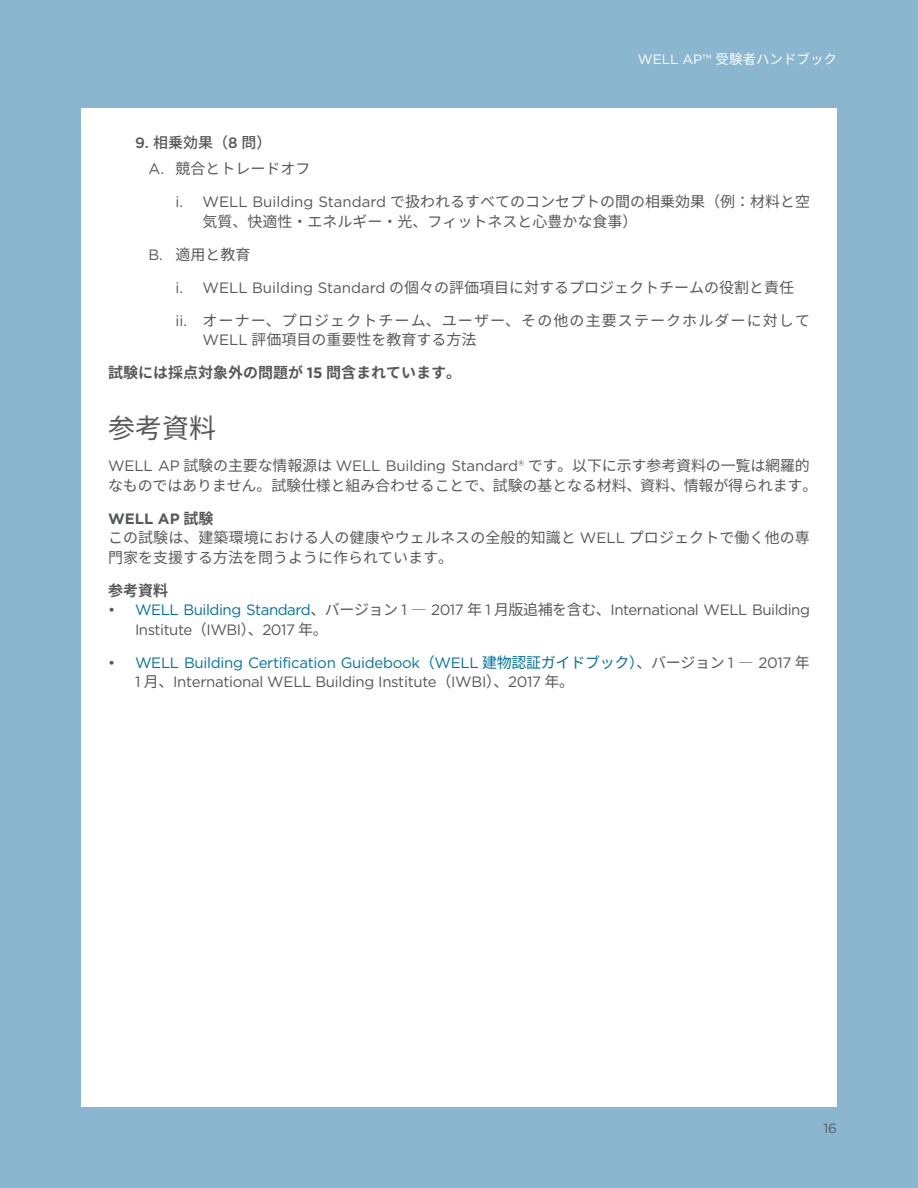
<style>
.page{position:relative;width:918px;height:1188px;background:#8bb6d0}
.page>*{position:absolute;margin:0;border:0;box-sizing:border-box;transform-origin:0 0}
.t1{font:27px "Noto Sans CJ Kjp";color:#57585a}
.LEVEL_2{font:15px/19.5px "Noto Sans CJ Kjp";color:#57585a}
.t2{font:15px/19.5px "Gotham";letter-spacing:-.025em;color:#57585a}
.LEVEL_2-2{font:15px/19.5px "Noto Sans CJ Kjp";letter-spacing:.075em;color:#57585a}
.t3{font:700 15px "Noto Sans CJ Kjp";color:#57585a}
.LEVEL_1{font:15px "Noto Sans CJ Kjp";color:#57585a}
.Header__specs{font:500 15px "Noto Sans CJ Kjp";color:#57585a}
.t4{font:700 15px "Gotham";color:#57585a}
.t5{font:13.5px "Noto Sans CJ Kjp";color:#fff}
.t6{font:13.5px "Gotham";color:#57585a}
.s1{font-family:"Gotham"}
.s2{font-family:"Noto Sans CJ Kjp"}
.s3{color:#0073a3}
.s4{font-family:"Noto Sans CJ Kjp";color:#0073a3}
</style>
<div class="page">
<div style="left:81px;top:108px;width:756px;height:999px;background:#fff"></div>
<p class="t5" style="left:638px;top:51px;width:201px"><span class="s1">WELL AP™</span> 受験者ハンドブック</p>
<p class="Header__specs" style="left:135px;top:134px;width:138px"><span class="s1">9.</span> 相乗効果（<span class="s1">8</span> 問）</p>
<p class="LEVEL_1" style="left:148px;top:160px;width:163px"><span class="s1">A.</span> 競合とトレードオフ</p>
<p class="LEVEL_2" style="left:202px;top:192px;width:609px;text-indent:-27px"><span class="s1">i. WELL Building Standard</span> で扱われるすべてのコンセプトの間の相乗効果（例：材料と空気質、快適性・エネルギー・光、フィットネスと心豊かな食事）</p>
<p class="LEVEL_1" style="left:148px;top:246px;width:103px"><span class="s1">B.</span> 適用と教育</p>
<p class="LEVEL_2" style="left:176px;top:278px;width:620px"><span class="s1">i. WELL Building Standard</span> の個々の評価項目に対するプロジェクトチームの役割と責任</p>
<p class="LEVEL_2-2" style="left:202px;top:311px;width:609px;text-indent:-27px"><span class="s1">ii.</span> オーナー、プロジェクトチーム、ユーザー、その他の主要ステークホルダーに対して<br><span class="s1">WELL</span> 評価項目の重要性を教育する方法</p>
<p class="t3" style="left:108px;top:364px;width:355px">試験には採点対象外の問題が <span class="s1">15</span> 問含まれています。</p>
<p class="t1" style="left:108px;top:413px;width:109px">参考資料</p>
<p class="LEVEL_2" style="left:108px;top:456px;width:711px"><span class="s1">WELL AP</span> 試験の主要な情報源は <span class="s1">WELL Building Standard®</span> です。以下に示す参考資料の一覧は網羅的なものではありません。試験仕様と組み合わせることで、試験の基となる材料、資料、情報が得られます。</p>
<p class="t4" style="left:108px;top:509px;width:107px">WELL AP <span class="s2">試験</span></p>
<p class="LEVEL_2" style="left:108px;top:528px;width:703px">この試験は、建築環境における人の健康やウェルネスの全般的知識と <span class="s1">WELL</span> プロジェクトで働く他の専門家を支援する方法を問うように作られています。</p>
<p class="t3" style="left:108px;top:582px;width:61px">参考資料</p>
<p class="t2" style="left:135px;top:600px;width:676px;text-indent:-27px">• <span class="s3">WELL Building Standard</span><span class="s2">、バージョン</span> 1 <span class="s2">―</span> 2017 <span class="s2">年</span> 1 <span class="s2">月版追補を含む、</span>International WELL Building<br>Institute<span class="s2">（</span>IWBI<span class="s2">）、</span>2017 <span class="s2">年。</span></p>
<p class="t2" style="left:135px;top:653px;width:676px;text-indent:-27px">• <span class="s3">WELL Building Certification Guidebook</span><span class="s4">（</span><span class="s3">WELL</span> <span class="s4">建物認証ガイドブック）</span><span class="s2">、バージョン</span> 1 <span class="s2">―</span> 2017 <span class="s2">年<br></span>1 <span class="s2">月、</span>International WELL Building Institute<span class="s2">（</span>IWBI<span class="s2">）、</span>2017 <span class="s2">年。</span></p>
<p class="t6" style="left:823px;top:1120px;width:15px">16</p>
</div>
